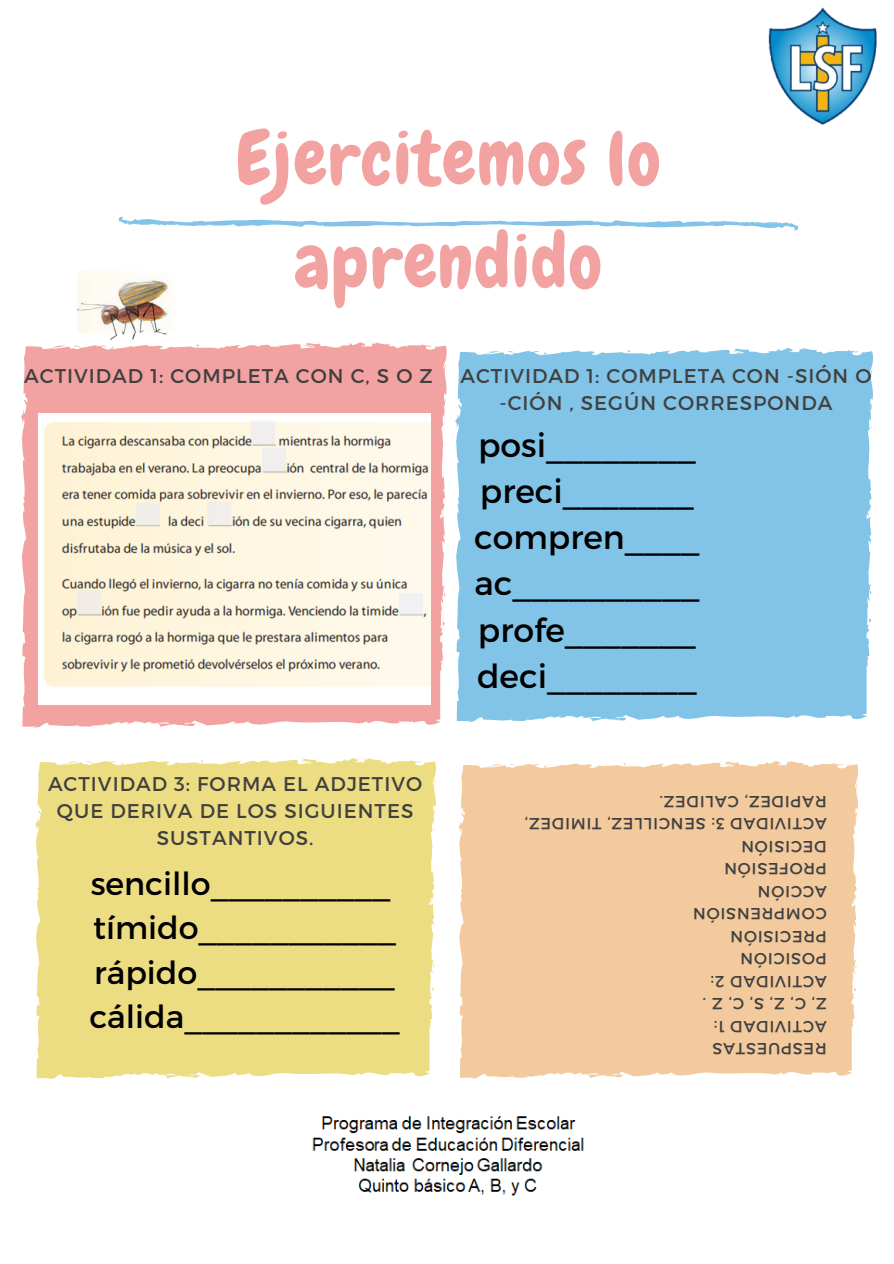
<style>
.page{position:relative;width:894px;height:1264px;background:#fff}
.page>*{position:absolute;margin:0;border:0;box-sizing:border-box;transform-origin:0 0}
.t1{font:74.25px/103.1px "Chewy";letter-spacing:.02em;color:#f2a2a0;text-align:center}
.t2{font:33px "Montserrat";color:#000}
.t3{font:31.65px "Montserrat";color:#000}
.t4{font:19.8px/27px "Montserrat";letter-spacing:.05em;color:#404040;text-align:center}
.t5{font:16.05px/22.5px "Montserrat";letter-spacing:.05em;color:#404040}
</style>
<div class="page">
<svg style="left:118px;top:217px;width:680px;height:13px"></svg>
<svg style="left:21px;top:342px;width:426px;height:385px;background:#f3aeac"></svg>
<div style="left:35px;top:758px;width:401px;height:321px;background:#eddd82"></div>
<div style="left:455px;top:348px;width:418px;height:374px;background:#81c4e7"></div>
<div style="left:458px;top:761px;width:401px;height:317px;background:#f3ca9d"></div>
<img style="left:768px;top:7px;width:109px;height:118px">
<img style="left:38px;top:414px;width:392px;height:290px">
<img style="left:78px;top:271px;width:92px;height:69px">
<img style="left:312px;top:1116px;width:272px;height:80px">
<p class="t1" style="left:236px;top:107px;width:426px">Ejercitemos lo aprendido</p>
<p class="t4" style="left:24px;top:362px;width:410px">ACTIVIDAD 1: COMPLETA CON C, S O Z</p>
<p class="t4" style="left:460px;top:362px;width:412px">ACTIVIDAD 1: COMPLETA CON -SIÓN O -CIÓN , SEGÚN CORRESPONDA</p>
<p class="t2" style="left:478px;top:423px;width:219px">posi________</p>
<p class="t2" style="left:480px;top:470px;width:215px">preci_______</p>
<p class="t2" style="left:474px;top:516px;width:227px">compren____</p>
<p class="t2" style="left:474px;top:562px;width:226px">ac__________</p>
<p class="t2" style="left:478px;top:608px;width:219px">profe_______</p>
<p class="t2" style="left:477px;top:654px;width:221px">deci________</p>
<p class="t4" style="left:48px;top:769px;width:375px">ACTIVIDAD 3: FORMA EL ADJETIVO<br>QUE DERIVA DE LOS SIGUIENTES<br>SUSTANTIVOS.</p>
<p class="t3" style="left:91px;top:863px;width:301px">sencillo__________</p>
<p class="t3" style="left:93px;top:907px;width:304px">tímido___________</p>
<p class="t3" style="left:94px;top:951px;width:302px">rápido___________</p>
<p class="t3" style="left:89px;top:996px;width:312px">cálida____________</p>
<p class="t5" style="left:826px;top:835px;width:303px;rotate:-180deg">A C T VI DI A D S: 3 E N C ELL I Z T, MI DI E Z ,<br>RAP DI EZ C, A DI L EZ.</p>
<p class="t5" style="left:826px;top:858px;width:87px;rotate:-180deg">D E C SI ÓI N</p>
<p class="t5" style="left:826px;top:881px;width:104px;rotate:-180deg">P R O F E S ÓI N</p>
<p class="t5" style="left:826px;top:903px;width:70px;rotate:-180deg">A C C ÓI N</p>
<p class="t5" style="left:826px;top:926px;width:135px;rotate:-180deg">C O M P R E N S ÓI N</p>
<p class="t5" style="left:826px;top:948px;width:98px;rotate:-180deg">P R E C SI ÓI N</p>
<p class="t5" style="left:826px;top:971px;width:88px;rotate:-180deg">P O S CI ÓI N</p>
<p class="t5" style="left:826px;top:993px;width:117px;rotate:-180deg">ACT VI DI AD 2:</p>
<p class="t5" style="left:826px;top:1016px;width:125px;rotate:-180deg">Z C, Z, S, C, Z, .</p>
<p class="t5" style="left:826px;top:1038px;width:114px;rotate:-180deg">A C T VI DI A D : 1</p>
<p class="t5" style="left:826px;top:1061px;width:116px;rotate:-180deg">RESPUESTAS</p>
</div>
